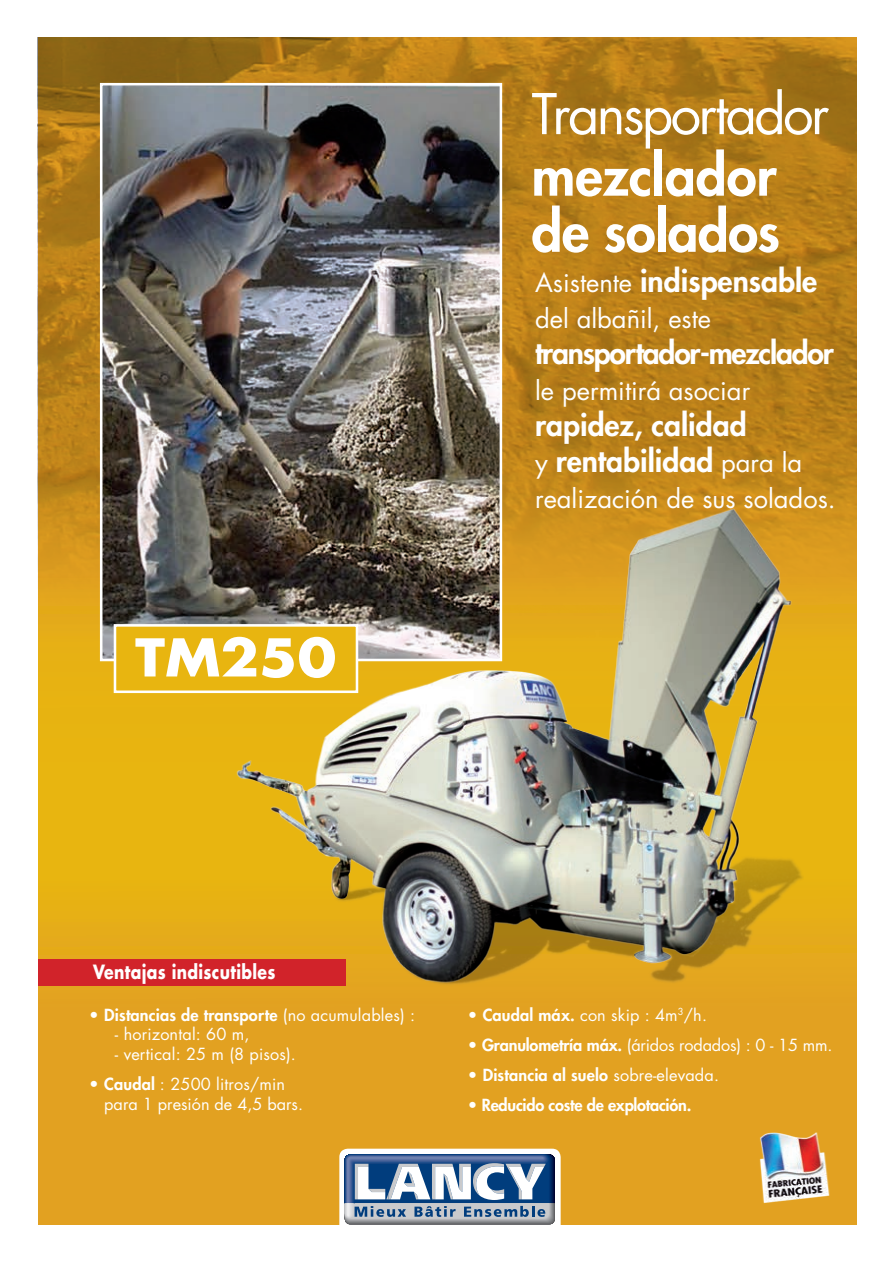
<style>
.page{position:relative;width:893px;height:1263px;background:#fff}
.page>*{position:absolute;margin:0;border:0;box-sizing:border-box;transform-origin:0 0}
.t1{font:800 54.6px/56.1px "Futura";color:#fff}
.t2{font:54.6px "Futura";letter-spacing:-.05em;color:#fff}
.t3{font:700 50.7px "Futura";color:#fff;scale:1.11 1}
.t4{font:800 30px/36px "Futura";color:#fff}
.t5{font:800 30px "Futura";letter-spacing:-.04em;color:#fff}
.t6{font:25.5px "Futura";color:#fff}
.t7{font:700 19.05px "Futura";letter-spacing:.02em;color:#fff;scale:.82 1}
.t8{font:16.2px/19.5px "Futura";letter-spacing:.01em;color:#fff}
.t9{font:800 16.2px "Futura";letter-spacing:.01em;color:#fff}
.t10{font:16.2px "Futura";letter-spacing:-.01em;color:#fff}
.t11{font:800 16.2px "Futura";letter-spacing:-.015em;color:#fff}
.s1{font-weight:400;font-size:25.5px}
.s2{font-weight:400}
.s3{font-weight:800}
</style>
<div class="page">
<svg style="left:38px;top:727px;width:819px;height:498px;background:#e3a51d"></svg>
<img style="left:37px;top:37px;width:820px;height:644px">
<div style="left:38px;top:959px;width:307px;height:26px;background:#d1232a"></div>
<img style="left:232px;top:502px;width:576px;height:515px">
<div style="left:339px;top:1149px;width:222px;height:90px;background:#fff;border-radius:9px"></div>
<svg style="left:345px;top:1154px;width:210px;height:70px"></svg>
<img style="left:757px;top:1132px;width:81px;height:79px">
<img style="left:104px;top:87px;width:394px;height:570px">
<div style="left:100px;top:83px;width:402px;height:578px;border:3px solid #fff"></div>
<div style="left:114px;top:624px;width:244px;height:69px;background:#e8b510;border:3px solid #fff"></div>
<h2 class="t3" style="left:135px;top:622px;width:183px">TM250</h2>
<h1 class="t2" style="left:531px;top:76px;width:299px">Transportador</h1>
<h1 class="t1" style="left:531px;top:147px;width:250px">mezclador de solados</h1>
<h3 class="t4" style="left:535px;top:262px;width:284px"><span class="s1">Asistente</span> indispensable</h3>
<h3 class="t6" style="left:535px;top:301px;width:177px">del albañil, este</h3>
<h3 class="t5" style="left:535px;top:333px;width:300px">transportador-mezclador</h3>
<h3 class="t6" style="left:535px;top:373px;width:217px">le permitirá asociar</h3>
<h3 class="t4" style="left:535px;top:406px;width:269px">rapidez, calidad<br><span class="s1">y</span> rentabilidad <span class="s1">para la</span></h3>
<h3 class="t6" style="left:535px;top:481px;width:302px">realización de sus solados.</h3>
<p class="t7" style="left:93px;top:959px;width:224px">Ventajas indiscutibles</p>
<p class="t9" style="left:89px;top:1004px;width:327px"><span class="s2">•</span> Distancias de transporte <span class="s2">(no acumulables) :</span></p>
<p class="t8" style="left:115px;top:1024px;width:136px">- horizontal: 60 m,</p>
<p class="t8" style="left:115px;top:1044px;width:182px">- vertical: 25 m (8 pisos).</p>
<p class="t8" style="left:104px;top:1074px;width:200px;text-indent:-15px">• <span class="s3">Caudal</span> : 2500 litros/min para 1 presión de 4,5 bars.</p>
<p class="t8" style="left:468px;top:1005px;width:241px">• <span class="s3">Caudal máx.</span> con skip : 4m<sup>3</sup>/h.</p>
<p class="t10" style="left:468px;top:1034px;width:366px">• <span class="s3">Granulometría máx.</span> (áridos rodados) : 0 - 15 mm.</p>
<p class="t9" style="left:468px;top:1064px;width:253px"><span class="s2">•</span> Distancia al suelo <span class="s2">sobre-elevada.</span></p>
<p class="t11" style="left:468px;top:1094px;width:225px"><span class="s2">•</span> Reducido coste de explotación.</p>
</div>
